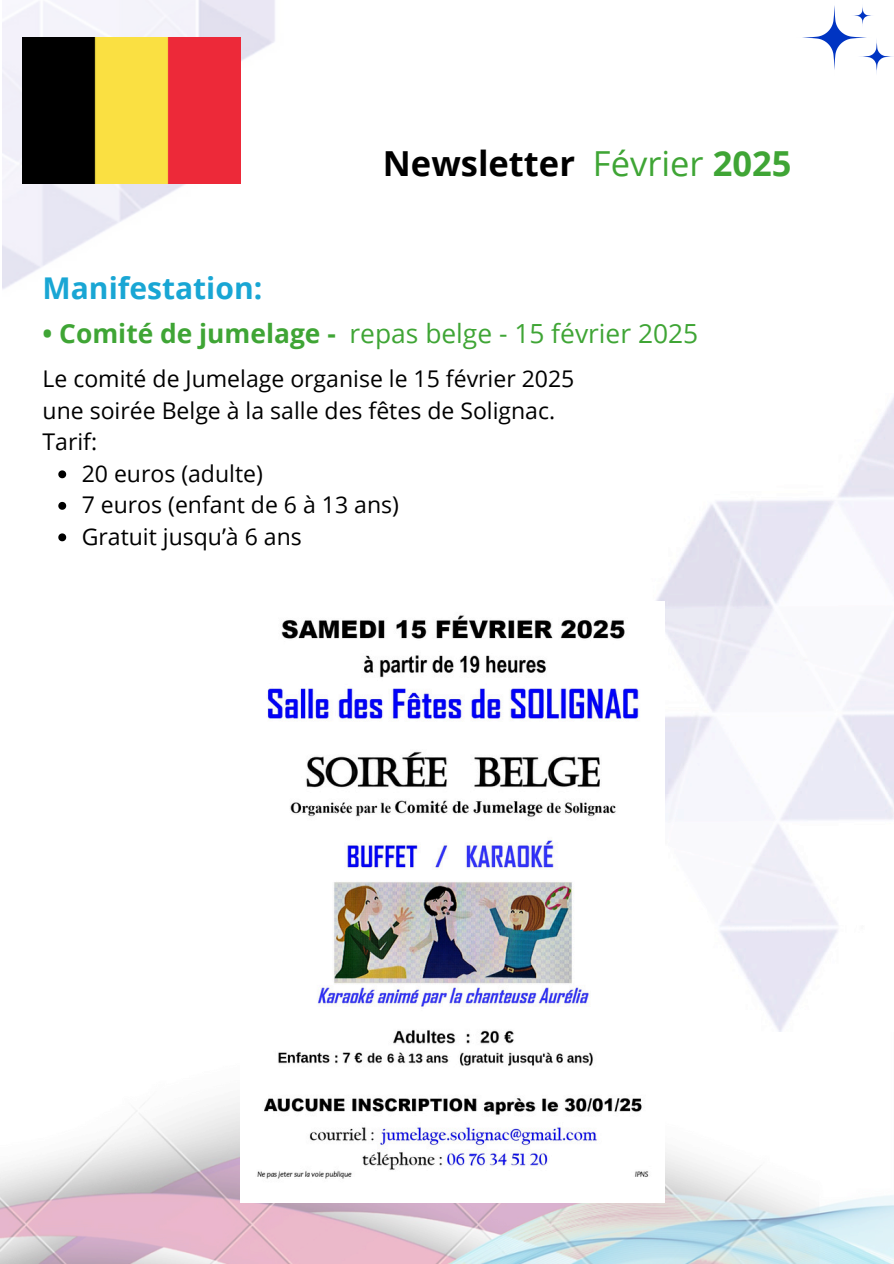
<style>
.page{position:relative;width:894px;height:1264px;background:#fff}
.page>*{position:absolute;margin:0;border:0;box-sizing:border-box;transform-origin:0 0}
.t1{font:700 34.5px "Open Sans";color:#000}
.t2{font:700 30px "Open Sans";color:#19a6d4}
.t3{font:26.4px "Open Sans";color:#3fa535}
.t4{font:22.95px "Open Sans";color:#000}
.s1{font-weight:400;color:#3fa535}
.s2{color:#3fa535}
.s3{font-weight:700}
</style>
<div class="page">
<img style="left:0;top:1102px;width:893px;height:161px">
<img style="left:2px;top:0;width:273px;height:289px">
<svg style="left:802px;top:5px;width:91px;height:69px"></svg>
<img style="left:23px;top:38px;width:218px;height:145px">
<img style="left:240px;top:615px;width:424px;height:587px">
<svg style="left:58px;top:470px;width:8px;height:8px"></svg>
<svg style="left:58px;top:502px;width:8px;height:8px"></svg>
<svg style="left:58px;top:533px;width:8px;height:8px"></svg>
<p class="t2" style="left:43px;top:267px;width:221px">Manifestation:</p>
<p class="t1" style="left:383px;top:139px;width:410px">Newsletter <span class="s1">Février</span> <span class="s2">2025</span></p>
<p class="t3" style="left:43px;top:315px;width:657px"><span class="s3">• Comité de jumelage -</span> repas belge - 15 février 2025</p>
<p class="t4" style="left:43px;top:362px;width:533px">Le comité de Jumelage organise le 15 février 2025</p>
<p class="t4" style="left:43px;top:394px;width:514px">une soirée Belge à la salle des fêtes de Solignac.</p>
<h1 class="t4" style="left:43px;top:425px;width:56px">Tarif:</h1>
<h2 class="t4" style="left:82px;top:457px;width:183px">20 euros (adulte)</h2>
<h3 class="t4" style="left:82px;top:488px;width:318px">7 euros (enfant de 6 à 13 ans)</h3>
<p class="t4" style="left:82px;top:520px;width:221px">Gratuit jusqu’à 6 ans</p>
</div>
